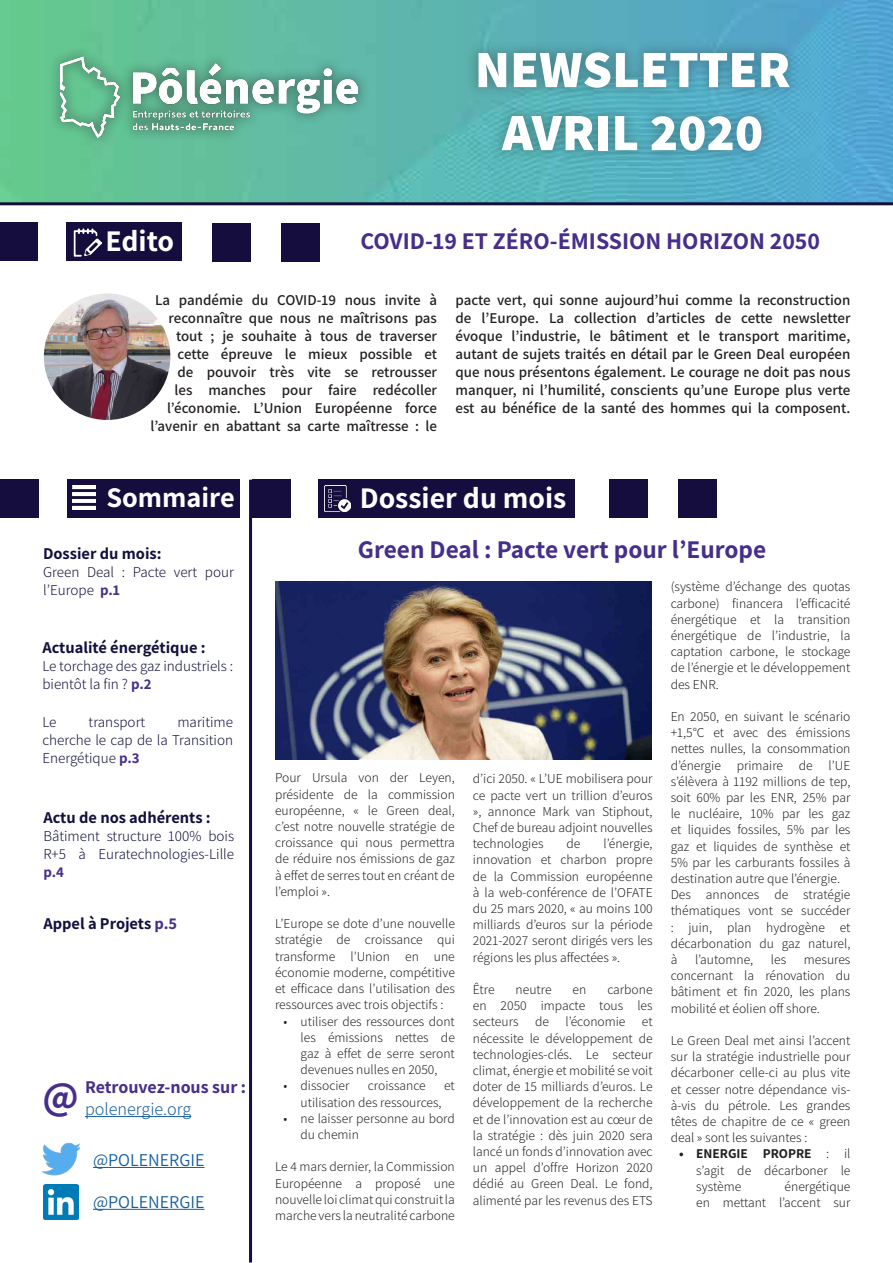
<style>
.page{position:relative;width:893px;height:1263px;background:#fff}
.page>*{position:absolute;margin:0;border:0;box-sizing:border-box;transform-origin:0 0}
.t1{font:800 52.5px "Assistant";color:#fff}
.t2{font:700 40.5px "Assistant";color:#462e8a}
.t3{font:700 30px "Assistant";color:#fff}
.t4{font:700 28.5px "Assistant";color:#fff}
.t5{font:700 25.5px "Assistant";color:#462e8a}
.t6{font:700 24px "Assistant";color:#462e8a}
.t7{font:18px "Assistant";color:#175d9e}
.t8{font:700 18px "Assistant";color:#462e8a}
.t9{font:300 18px "Assistant";color:#175d9e}
.t10{font:700 16.5px "Assistant";color:#12113e}
.t11{font:600 15px/18px "Assistant";color:#231f20;text-align:right}
.t12{font:300 15px/18px "Assistant";color:#12113e}
.t13{font:300 13.5px/16.2px "Assistant";color:#231f20;text-align:justify}
.s1{font-weight:700;color:#462e8a}
.s2{color:#462e8a}
.s3{font-weight:700}
</style>
<div class="page">
<img style="left:0;top:0;width:893px;height:202px">
<hr style="left:0;top:202px;width:893px;height:3px;background:#140d3d">
<div style="left:465px;top:39px;width:337px;height:125px;background:#231f20;opacity:.29"></div>
<div style="left:48px;top:44px;width:323px;height:106px;background:#231f20;opacity:.39"></div>
<img style="left:61px;top:57px;width:297px;height:80px">
<div style="left:66px;top:223px;width:115px;height:38px;background:#140d3d"></div>
<img style="left:73px;top:228px;width:28px;height:29px">
<img style="left:44px;top:293px;width:126px;height:127px;border-radius:63px">
<div style="left:0;top:223px;width:38px;height:38px;background:#140d3d"></div>
<div style="left:212px;top:223px;width:39px;height:39px;background:#140d3d"></div>
<div style="left:281px;top:223px;width:39px;height:39px;background:#140d3d"></div>
<div style="left:319px;top:480px;width:256px;height:38px;background:#140d3d"></div>
<img style="left:324px;top:486px;width:26px;height:26px">
<div style="left:252px;top:480px;width:38px;height:38px;background:#140d3d"></div>
<div style="left:609px;top:479px;width:38px;height:38px;background:#140d3d"></div>
<div style="left:678px;top:479px;width:38px;height:38px;background:#140d3d"></div>
<img style="left:275px;top:581px;width:376px;height:178px">
<div style="left:67px;top:479px;width:173px;height:39px;background:#140d3d"></div>
<hr style="left:249px;top:480px;width:3px;height:782px;background:#140d3d">
<img style="left:73px;top:485px;width:22px;height:24px">
<hr style="left:85px;top:1116px;width:106px;height:1px;background:#175d9e">
<img style="left:43px;top:1143px;width:36px;height:32px">
<img style="left:44px;top:1185px;width:35px;height:35px">
<hr style="left:93px;top:1167px;width:112px;height:1px;background:#175d9e">
<hr style="left:93px;top:1209px;width:112px;height:1px;background:#175d9e">
<div style="left:0;top:479px;width:38px;height:39px;background:#140d3d"></div>
<p class="t3" style="left:105px;top:220px;width:70px">Edito</p>
<p class="t1" style="left:475px;top:34px;width:317px">NEWSLETTER</p>
<p class="t1" style="left:502px;top:97px;width:263px">AVRIL 2020</p>
<p class="t6" style="left:360px;top:224px;width:461px">COVID-19 ET ZÉRO-ÉMISSION HORIZON 2050</p>
<p class="t11" style="left:151px;top:290px;width:288px">La pandémie du COVID-19 nous invite à reconnaître que nous ne maîtrisons pas tout ; je souhaite à tous de traverser cette épreuve le mieux possible et<br>de pouvoir très vite se retrousser<br>les manches pour faire redécoller l’économie. L’Union Européenne force l’avenir en abattant sa carte maîtresse : le</p>
<p class="t11" style="left:455px;top:290px;width:396px;text-align:justify">pacte vert, qui sonne aujourd’hui comme la reconstruction de l’Europe. La collection d’articles de cette newsletter évoque l’industrie, le bâtiment et le transport maritime, autant de sujets traités en détail par le Green Deal européen que nous présentons également. Le courage ne doit pas nous manquer, ni l’humilité, conscients qu’une Europe plus verte est au bénéfice de la santé des hommes qui la composent.</p>
<p class="t4" style="left:106px;top:478px;width:130px">Sommaire</p>
<p class="t3" style="left:360px;top:477px;width:208px">Dossier du mois</p>
<p class="t10" style="left:43px;top:542px;width:120px">Dossier du mois:</p>
<p class="t12" style="left:43px;top:562px;width:192px">Green Deal : Pacte vert pour l’Europe <span class="s1">p.1</span></p>
<p class="t10" style="left:42px;top:636px;width:165px">Actualité énergétique :</p>
<p class="t12" style="left:42px;top:656px;width:192px">Le torchage des gaz industriels : bientôt la fin ? <span class="s1">p.2</span></p>
<p class="t12" style="left:42px;top:712px;width:16px">Le</p>
<p class="t12" style="left:89px;top:712px;width:58px">transport</p>
<p class="t12" style="left:42px;top:712px;width:192px;text-align:justify;text-indent:135px">maritime cherche le cap de la Transition Energétique <span class="s1">p.3</span></p>
<p class="t10" style="left:43px;top:806px;width:169px">Actu de nos adhérents :</p>
<p class="t12" style="left:43px;top:826px;width:192px;text-align:justify">Bâtiment structure 100% bois R+5 à Euratechnologies-Lille <span class="s1">p.4</span></p>
<p class="t10" style="left:43px;top:912px;width:135px">Appel à Projets <span class="s2">p.5</span></p>
<p class="t2" style="left:43px;top:1069px;width:38px">@</p>
<p class="t8" style="left:85px;top:1075px;width:163px">Retrouvez-nous sur :</p>
<p class="t9" style="left:85px;top:1096px;width:108px">polenergie.org</p>
<p class="t7" style="left:93px;top:1147px;width:113px">@POLENERGIE</p>
<p class="t7" style="left:93px;top:1189px;width:113px">@POLENERGIE</p>
<p class="t5" style="left:358px;top:532px;width:410px">Green Deal : Pacte vert pour l’Europe</p>
<p class="t13" style="left:275px;top:769px;width:181px">Pour Ursula von der Leyen, présidente de la commission européenne, « le Green deal, c’est notre nouvelle stratégie de croissance qui nous permettra de réduire nos émissions de gaz à effet de serres tout en créant de l’emploi ».</p>
<p class="t13" style="left:275px;top:915px;width:181px">L’Europe se dote d’une nouvelle stratégie de croissance qui transforme l’Union en une économie moderne, compétitive et efficace dans l’utilisation des ressources avec trois objectifs :</p>
<p class="t13" style="left:301px;top:1012px;width:156px;text-indent:-17px">• utiliser des ressources dont les émissions nettes de gaz à effet de serre seront devenues nulles en 2050,</p>
<p class="t13" style="left:284px;top:1077px;width:67px">• dissocier</p>
<p class="t13" style="left:368px;top:1077px;width:59px">croissance</p>
<p class="t13" style="left:444px;top:1077px;width:12px">et</p>
<p class="t13" style="left:301px;top:1093px;width:142px">utilisation des ressources,</p>
<p class="t13" style="left:301px;top:1109px;width:156px;text-indent:-17px">• ne laisser personne au bord du chemin</p>
<p class="t13" style="left:275px;top:1158px;width:181px">Le 4 mars dernier, la Commission Européenne a proposé une nouvelle loi climat qui construit la marche vers la neutralité carbone</p>
<p class="t13" style="left:473px;top:770px;width:181px">d’ici 2050. « L’UE mobilisera pour ce pacte vert un trillion d’euros », annonce Mark van Stiphout, Chef de bureau adjoint nouvelles technologies</p>
<p class="t13" style="left:473px;top:835px;width:181px;text-indent:131px">l’énergie, innovation et charbon propre de la Commission européenne à la web-conférence de l’OFATE du 25 mars 2020, « au moins 100 milliards d’euros sur la période 2021-2027 seront dirigés vers les régions les plus affectées ».</p>
<p class="t13" style="left:473px;top:981px;width:23px">Être</p>
<p class="t13" style="left:516px;top:981px;width:37px">neutre</p>
<p class="t13" style="left:573px;top:981px;width:15px">en</p>
<p class="t13" style="left:566px;top:835px;width:15px">de</p>
<p class="t13" style="left:473px;top:981px;width:181px;text-indent:134px">carbone en 2050 impacte tous les secteurs de l’économie et nécessite le développement de technologies-clés. Le secteur climat, énergie et mobilité se voit doter de 15 milliards d’euros. Le développement de la recherche et de l’innovation est au cœur de la stratégie : dès juin 2020 sera lancé un fonds d’innovation avec un appel d’offre Horizon 2020 dédié au Green Deal. Le fond, alimenté par les revenus des ETS</p>
<p class="t13" style="left:671px;top:578px;width:181px">(système d’échange des quotas carbone) financera l’efficacité énergétique et la transition énergétique de l’industrie, la captation carbone, le stockage de l’énergie et le développement des ENR.</p>
<p class="t13" style="left:671px;top:708px;width:181px">En 2050, en suivant le scénario +1,5°C et avec des émissions nettes nulles, la consommation d’énergie primaire de l’UE s’élèvera à 1192 millions de tep, soit 60% par les ENR, 25% par le nucléaire, 10% par les gaz et liquides fossiles, 5% par les gaz et liquides de synthèse et 5% par les carburants fossiles à destination autre que l’énergie.</p>
<p class="t13" style="left:671px;top:886px;width:181px">Des annonces de stratégie thématiques vont se succéder : juin, plan hydrogène et décarbonation du gaz naturel, à</p>
<p class="t13" style="left:695px;top:951px;width:60px">l’automne,</p>
<p class="t13" style="left:771px;top:951px;width:17px">les</p>
<p class="t13" style="left:671px;top:951px;width:181px;text-indent:133px">mesures concernant la rénovation du bâtiment et fin 2020, les plans mobilité et éolien off shore.</p>
<p class="t13" style="left:671px;top:1032px;width:181px">Le Green Deal met ainsi l’accent sur la stratégie industrielle pour décarboner celle-ci au plus vite et cesser notre dépendance vis&shy;à-vis du pétrole. Les grandes têtes de chapitre de ce « green deal » sont les suivantes :</p>
<p class="t13" style="left:696px;top:1145px;width:156px;text-indent:-17px"><span class="s3">• ENERGIE PROPRE</span> : il s’agit de décarboner le système</p>
<p class="t13" style="left:696px;top:1177px;width:156px;text-align:right">énergétique<br>en mettant l’accent sur</p>
</div>
